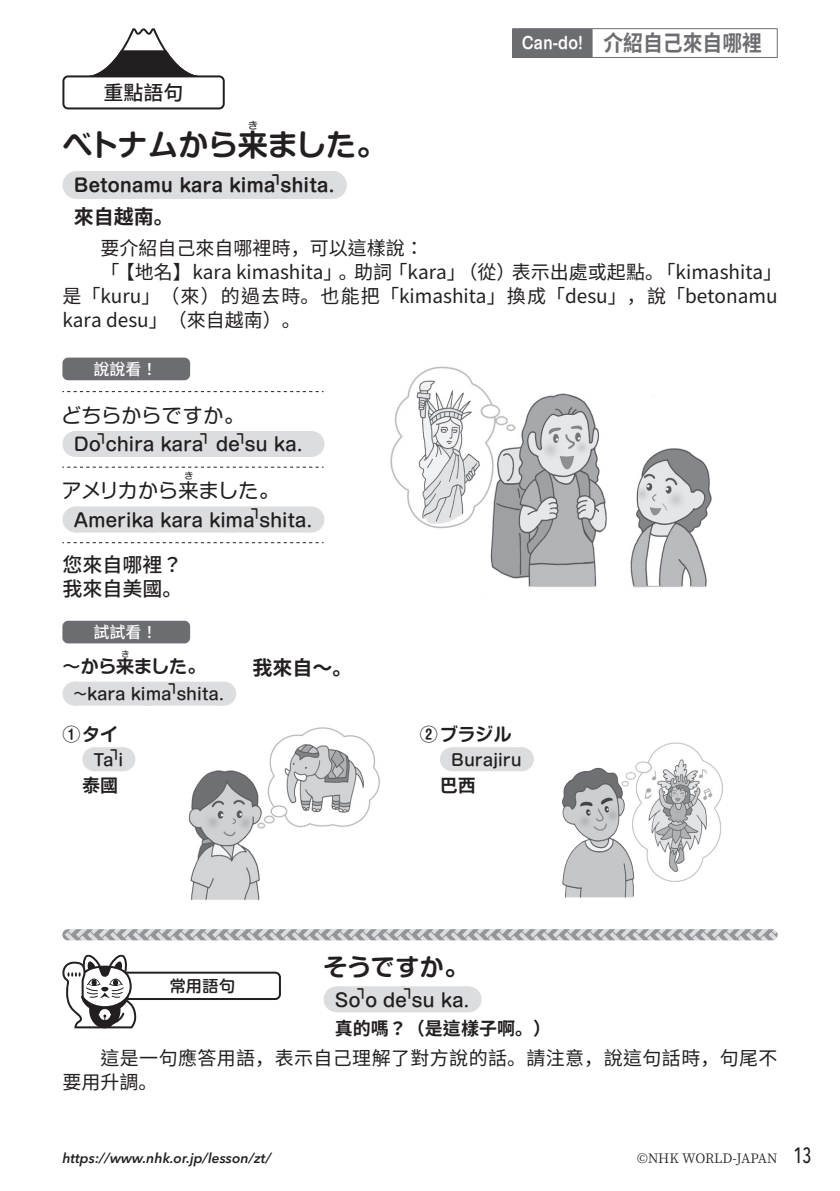
<style>
.page{position:relative;width:840px;height:1191px;background:#fff}
.page>*{position:absolute;margin:0;border:0;box-sizing:border-box;transform-origin:0 0}
._2p_Phrase_Title_JP{font:700 30px "Shin M Go Pr 6 De";letter-spacing:-.01em;color:#231f20}
._2p_Bonus_Title_JP{font:700 24px "Shin M Go Pr 6 De";letter-spacing:.01em;color:#231f20}
._2p_Phrase_Head{font:700 22px "Noto Sans TC";color:#6c6d70;scale:.9 1}
._1p_Skit_JP{font:20px "Shin M Go Pr 6";letter-spacing:.005em;color:#231f20}
._1p_Skit_TC{font:500 20px/24px "Noto Sans TC";color:#231f20}
._2p_Phrase_Title_TC{font:700 20px "Noto Sans TC";color:#231f20}
._2p_Try_TC{font:700 20px "Noto Sans TC";color:#231f20}
._2p_Phrase_Descripti{font:19px/24px "Noto Sans TC";color:#231f20}
._2p_Phrase_Descripti-2{font:19px/24px "Noto Sans TC";letter-spacing:.02em;color:#231f20}
._1p_Skit_Roman{font:500 18px "Shin M Go Pr 6";color:#231f20}
._2p_Phrase_Title_rom{font:700 18px "Shin M Go Pr 6 De";color:#231f20}
._2p_Bonus_Titke_TC{font:700 18px "Noto Sans TC";color:#231f20}
._2p_Bonus_Roman_JP{font:500 18px "Shin M Go Pr 6";letter-spacing:.005em;color:#231f20}
._2p_Try_JP{font:700 18px "Shin M Go Pr 6 De";letter-spacing:-.01em;color:#231f20}
._2p_Try_IL_JP{font:700 18px "Shin M Go Pr 6 De";letter-spacing:.02em;color:#231f20}
._2p_Try_IL_TC{font:700 18px "Noto Sans TC";color:#231f20}
._2p_Try_Roman{font:500 16px "Shin M Go Pr 6";color:#231f20}
._2p_Try_IL_Roman{font:500 16px "Shin M Go Pr 6";letter-spacing:-.005em;color:#231f20}
.Icon_Use_It__Try_It{font:500 16px "Noto Sans TC";color:#fff}
._2p_Phrase_Head_wt{font:700 16px "Shin M Go Pr 6 De";color:#fff;scale:.9 1}
.icon_Bonus_Phrase{font:500 16px "Shin M Go Pr 6";color:#231f20}
.t1{font:italic 600 14px "Avenir Next LT Pro";color:#231f20}
._1p_Skit_Roman-2{font:500 14px "Shin M Go Pr 6";color:#231f20}
._2p_Bonus_Roman_JP-2{font:500 14px "Shin M Go Pr 6";color:#231f20}
._2p_Phrase_Title_rom-2{font:700 14px "Shin M Go Pr 6 De";color:#231f20}
._2p_Try_Roman-2{font:500 14px "Shin M Go Pr 6";color:#231f20}
._2p_Try_IL_Roman-2{font:500 14px "Shin M Go Pr 6";color:#231f20}
.t2{font:13px "Noto Serif CJ Kjp";letter-spacing:-.015em;color:#231f20}
._2p_Phrase_Title_JP-2{font:10px "Shin M Go Pr 6";color:#231f20}
._1p_Skit_JP-2{font:9px "Shin M Go Pro";color:#231f20}
._2p_Try_JP-2{font:8px "Shin M Go Pr 6";color:#231f20}
.s1{font-family:"Noto Sans CJ Ksc"}
.s2{font-family:"Avenir Next LT Pro";font-weight:500;font-stretch:condensed;font-size:22px}
</style>
<div class="page">
<svg style="left:93px;top:28px;width:101px;height:47px"></svg>
<div style="left:62px;top:75px;width:163px;height:34px;border:2px solid #231f20;border-radius:5px"></div>
<div style="left:76px;top:171px;width:256px;height:28px;background:#dcdddf"></div>
<svg style="left:332px;top:171px;width:1px;height:28px"></svg>
<svg style="left:62px;top:391px;width:261px;height:1px"></svg>
<svg style="left:62px;top:467px;width:261px;height:1px"></svg>
<svg style="left:62px;top:542px;width:261px;height:1px"></svg>
<div style="left:62px;top:357px;width:128px;height:23px;background:#6c6d70;border-radius:6px"></div>
<img style="left:390px;top:366px;width:322px;height:222px">
<div style="left:75px;top:431px;width:235px;height:26px;background:#dcdddf"></div>
<svg style="left:310px;top:431px;width:1px;height:26px"></svg>
<div style="left:75px;top:506px;width:235px;height:26px;background:#dcdddf"></div>
<svg style="left:156px;top:506px;width:115px;height:1px"></svg>
<svg style="left:310px;top:506px;width:1px;height:26px"></svg>
<div style="left:62px;top:621px;width:128px;height:22px;background:#6c6d70;border-radius:6px"></div>
<div style="left:74px;top:681px;width:149px;height:24px;background:#dcdddf"></div>
<svg style="left:149px;top:681px;width:37px;height:1px"></svg>
<svg style="left:223px;top:681px;width:1px;height:24px"></svg>
<div style="left:94px;top:747px;width:28px;height:24px;background:#dcdddf"></div>
<svg style="left:122px;top:747px;width:1px;height:24px"></svg>
<img style="left:188px;top:727px;width:192px;height:173px">
<div style="left:451px;top:747px;width:69px;height:24px;background:#dcdddf"></div>
<svg style="left:520px;top:747px;width:1px;height:24px"></svg>
<img style="left:562px;top:742px;width:161px;height:156px">
<svg style="left:62px;top:929px;width:715px;height:11px;background:#b6b7ba"></svg>
<div style="left:108px;top:971px;width:173px;height:29px;border:2px solid #231f20;border-radius:5px"></div>
<svg style="left:62px;top:954px;width:74px;height:74px"></svg>
<svg style="left:91px;top:979px;width:6px;height:7px"></svg>
<div style="left:336px;top:986px;width:131px;height:26px;background:#dcdddf"></div>
<svg style="left:406px;top:986px;width:28px;height:1px"></svg>
<svg style="left:467px;top:986px;width:1px;height:26px"></svg>
<div style="left:512px;top:29px;width:79px;height:28px;background:#6c6d70"></div>
<svg style="left:591px;top:29px;width:1px;height:28px"></svg>
<hr style="left:512px;top:28px;width:79px;height:1px;background:#6c6d70">
<hr style="left:591px;top:28px;width:186px;height:1px;background:#6c6d70">
<svg style="left:776px;top:29px;width:1px;height:28px"></svg>
<hr style="left:512px;top:57px;width:79px;height:1px;background:#6c6d70">
<hr style="left:591px;top:57px;width:186px;height:1px;background:#6c6d70">
<p class="_1p_Skit_TC" style="left:103px;top:81px;width:81px">重點語句</p>
<p class="_2p_Phrase_Title_JP" style="left:62px;top:120px;width:325px">ベトナムから来ました。</p>
<p class="_2p_Phrase_Title_JP-2" style="left:248px;top:117px;width:11px">き</p>
<p class="_2p_Phrase_Title_rom-2" style="left:270px;top:166px;width:15px">⎤</p>
<p class="_2p_Phrase_Title_rom" style="left:74px;top:171px;width:262px">Betonamu kara kima shita.</p>
<p class="_2p_Phrase_Head_wt" style="left:521px;top:30px;width:69px">Can-do!</p>
<p class="_2p_Phrase_Head" style="left:603px;top:31px;width:177px">介紹自己來自哪裡</p>
<p class="_2p_Phrase_Title_TC" style="left:74px;top:206px;width:102px">來自越南<span class="s1">。</span></p>
<p class="_2p_Phrase_Descripti" style="left:100px;top:236px;width:325px">要介紹自己來自哪裡時<span class="s1">，</span>可以這樣說：</p>
<p class="_2p_Phrase_Descripti" style="left:62px;top:260px;width:721px;text-indent:38px">「【地名】 kara kimashita」<span class="s1">。</span>助詞「kara」（從）表示出處或起點<span class="s1">。</span>「kimashita」是「kuru」（來）的過去時<span class="s1">。</span>也能把「kimashita」換成「desu」<span class="s1">，</span>說「betonamu kara desu」（來自越南）<span class="s1">。</span></p>
<p class="Icon_Use_It__Try_It" style="left:93px;top:360px;width:65px">說說看！</p>
<p class="_1p_Skit_JP" style="left:62px;top:399px;width:184px">どちらからですか。</p>
<p class="_1p_Skit_Roman" style="left:74px;top:430px;width:131px">Do chira kara</p>
<p class="_1p_Skit_Roman-2" style="left:235px;top:425px;width:15px">⎤</p>
<p class="_1p_Skit_JP" style="left:62px;top:474px;width:219px">アメリカから来ました。</p>
<p class="_1p_Skit_Roman-2" style="left:96px;top:425px;width:15px">⎤</p>
<p class="_1p_Skit_Roman-2" style="left:199px;top:425px;width:15px">⎤</p>
<p class="_1p_Skit_Roman" style="left:216px;top:430px;width:88px">de su ka.</p>
<p class="_1p_Skit_JP-2" style="left:184px;top:469px;width:10px">き</p>
<p class="_1p_Skit_Roman" style="left:74px;top:505px;width:240px">Amerika kara kima shita.</p>
<p class="_1p_Skit_Roman-2" style="left:250px;top:501px;width:15px">⎤</p>
<p class="_1p_Skit_TC" style="left:62px;top:553px;width:121px">您來自哪裡？我來自美國<span class="s1">。</span></p>
<p class="Icon_Use_It__Try_It" style="left:93px;top:623px;width:65px">試試看！</p>
<p class="_2p_Try_JP" style="left:62px;top:651px;width:145px">～から来ました。</p>
<p class="_2p_Try_JP-2" style="left:121px;top:647px;width:9px">き</p>
<p class="_2p_Try_Roman" style="left:74px;top:681px;width:151px">~kara kima shita.</p>
<p class="_2p_Try_Roman-2" style="left:167px;top:675px;width:15px">⎤</p>
<p class="_2p_Try_IL_JP" style="left:62px;top:719px;width:57px">①タイ</p>
<p class="_2p_Try_IL_Roman" style="left:94px;top:747px;width:31px">Ta i</p>
<p class="_2p_Try_IL_Roman-2" style="left:109px;top:741px;width:15px">⎤</p>
<p class="_2p_Try_IL_TC" style="left:82px;top:775px;width:37px">泰國</p>
<p class="_2p_Try_TC" style="left:252px;top:656px;width:101px">我來自～<span class="s1">。</span></p>
<p class="_2p_Try_IL_JP" style="left:420px;top:719px;width:93px">②ブラジル</p>
<p class="_2p_Try_IL_Roman" style="left:451px;top:747px;width:72px">Burajiru</p>
<p class="_2p_Try_IL_TC" style="left:439px;top:775px;width:37px">巴西</p>
<p class="_2p_Bonus_Title_JP" style="left:323px;top:946px;width:146px">そうですか。</p>
<p class="_2p_Bonus_Roman_JP" style="left:334px;top:985px;width:136px">So o de su ka.</p>
<p class="icon_Bonus_Phrase" style="left:170px;top:972px;width:67px">常用語句</p>
<p class="_2p_Bonus_Roman_JP-2" style="left:356px;top:980px;width:15px">⎤</p>
<p class="_2p_Bonus_Roman_JP-2" style="left:402px;top:980px;width:15px">⎤</p>
<p class="_2p_Bonus_Titke_TC" style="left:334px;top:1018px;width:218px">真的嗎？（是這樣子啊<span class="s1">。</span>）</p>
<p class="_2p_Phrase_Descripti-2" style="left:62px;top:1046px;width:716px;text-indent:38px">這是一句應答用語<span class="s1">，</span>表示自己理解了對方說的話<span class="s1">。</span>請注意<span class="s1">，</span>說這句話時<span class="s1">，</span>句尾不要用升調<span class="s1">。</span></p>
<p class="t1" style="left:62px;top:1149px;width:210px">https://www.nhk.or.jp/lesson/zt/</p>
<p class="t2" style="left:637px;top:1150px;width:176px">©NHK WORLD-JAPAN <span class="s2">13</span></p>
</div>
